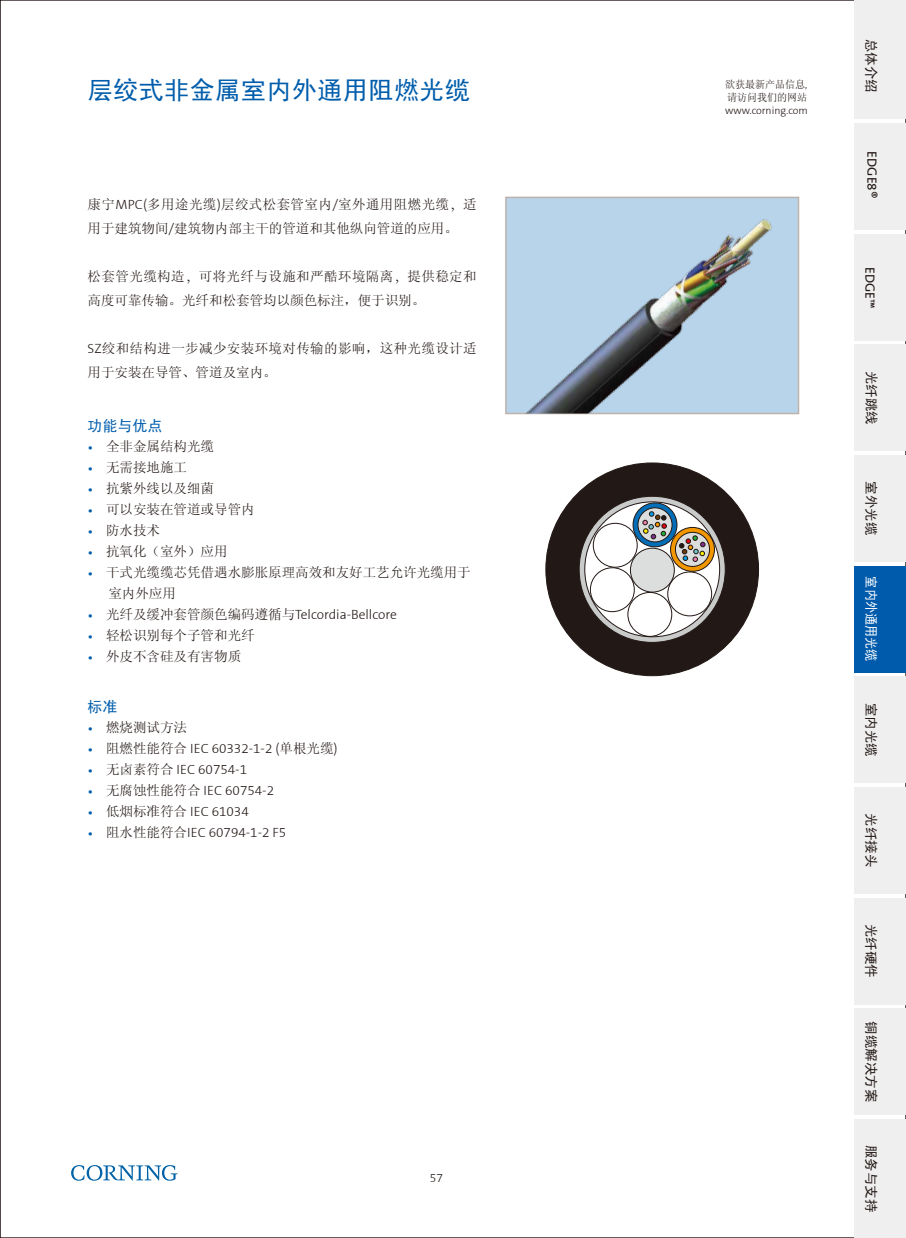
<style>
.page{position:relative;width:906px;height:1238px;background:#fff}
.page>*{position:absolute;margin:0;border:0;box-sizing:border-box;transform-origin:0 0}
.t1{font:25.5px "Sim Hei";color:#005dac}
.t2{font:15px "Sim Hei";color:#005dac}
.t3{font:13.5px/21px "Sim Sun";color:#221815}
.t4{font:300 13.5px "Corning Sans";color:#221815}
.t5{font:13.5px/24px "Sim Sun";letter-spacing:.03em;color:#221815}
.t6{font:13.5px "Sim Hei";color:#221815}
.t7{font:13.5px "Corning Sans";color:#221815}
.t8{font:13.5px "Sim Hei";color:#fff;scale:.9 1}
.t9{font:300 12px "Corning Sans";color:#221815}
.t10{font:10.5px/13.5px "Sim Sun";color:#221815;scale:.95 1}
.t11{font:300 10.5px "Corning Sans";color:#221815}
.s1{font-family:"Corning Sans";font-weight:300}
.s2{font-family:"Adobe Song Std";font-weight:300}
.s3{font-family:"Times New Roman";font-size:7.5px;color:#005dac}
.s4{font-family:"Times New Roman";font-weight:400;font-size:7.5px;color:#005dac}
.s5{font-family:"Sim Sun";font-weight:400}
</style>
<div class="page">
<svg style="left:0;top:0;width:1px;height:1237px"></svg>
<svg style="left:71px;top:1165px;width:106px;height:15px"></svg>
<div style="left:855px;top:0;width:51px;height:119px;background:#efefef"></div>
<div style="left:855px;top:123px;width:51px;height:107px;background:#efefef"></div>
<div style="left:855px;top:234px;width:51px;height:106px;background:#efefef"></div>
<div style="left:855px;top:344px;width:51px;height:107px;background:#efefef"></div>
<div style="left:855px;top:455px;width:51px;height:106px;background:#efefef"></div>
<div style="left:855px;top:566px;width:51px;height:106px;background:#005bac"></div>
<div style="left:855px;top:676px;width:51px;height:107px;background:#efefef"></div>
<div style="left:855px;top:787px;width:51px;height:106px;background:#efefef"></div>
<div style="left:855px;top:1008px;width:51px;height:106px;background:#efefef"></div>
<div style="left:855px;top:1119px;width:51px;height:118px;background:#efefef"></div>
<div style="left:855px;top:897px;width:51px;height:107px;background:#efefef"></div>
<img style="left:506px;top:197px;width:292px;height:216px">
<div style="left:546px;top:463px;width:212px;height:212px;background:#221815;border-radius:50%"></div>
<svg style="left:579px;top:496px;width:146px;height:146px;background:#a5a3a3"></svg>
<div style="left:585px;top:502px;width:134px;height:134px;background:#fff;border-radius:50%"></div>
<div style="left:593px;top:523px;width:44px;height:44px;border:1px solid #221815;border-radius:50%"></div>
<svg style="left:633px;top:503px;width:44px;height:44px"></svg>
<div style="left:632px;top:502px;width:45px;height:45px;border:1px solid #221815;border-radius:50%"></div>
<svg style="left:638px;top:508px;width:34px;height:34px"></svg>
<div style="left:637px;top:507px;width:35px;height:35px;border:1px solid #221815;border-radius:50%"></div>
<svg style="left:670px;top:527px;width:44px;height:44px"></svg>
<div style="left:670px;top:527px;width:45px;height:44px;border:1px solid #221815;border-radius:50%"></div>
<svg style="left:675px;top:532px;width:34px;height:34px"></svg>
<div style="left:675px;top:532px;width:35px;height:35px;border:1px solid #221815;border-radius:50%"></div>
<div style="left:590px;top:567px;width:44px;height:45px;border:1px solid #221815;border-radius:50%"></div>
<div style="left:630px;top:548px;width:44px;height:44px;background:#dcdddd;border-radius:50%"></div>
<div style="left:630px;top:548px;width:44px;height:44px;border:1px solid #221815;border-radius:50%"></div>
<div style="left:667px;top:571px;width:45px;height:45px;border:1px solid #221815;border-radius:50%"></div>
<div style="left:627px;top:592px;width:45px;height:44px;border:1px solid #221815;border-radius:50%"></div>
<svg style="left:642px;top:511px;width:25px;height:28px"></svg>
<svg style="left:679px;top:535px;width:26px;height:27px"></svg>
<h1 class="t1" style="left:88px;top:77px;width:384px">层绞式非金属室内外通用阻燃光缆</h1>
<p class="t3" style="left:88px;top:192px;width:390px;line-height:24px">康宁<span class="s1">MPC(</span>多用途光缆<span class="s1">)</span>层绞式松套管室内<span class="s1">/</span>室外通用阻燃光缆<span class="s2">，</span>适用于建筑物间<span class="s1">/</span>建筑物内部主干的管道和其他纵向管道的应用。</p>
<p class="t5" style="left:88px;top:264px;width:390px">松套管光缆构造<span class="s2">，</span>可将光纤与设施和严酷环境隔离<span class="s2">，</span>提供稳定和高度可靠传输。光纤和松套管均以颜色标注，便于识别。</p>
<p class="t5" style="left:88px;top:336px;width:390px"><span class="s1">SZ</span>绞和结构进一步减少安装环境对传输的影响，这种光缆设计适用于安装在导管、管道及室内。</p>
<p class="t2" style="left:88px;top:418px;width:76px">功能与优点</p>
<p class="t3" style="left:88px;top:436px;width:128px"><span class="s3">●</span> 全非金属结构光缆</p>
<p class="t3" style="left:88px;top:457px;width:101px"><span class="s3">●</span> 无需接地施工</p>
<p class="t3" style="left:88px;top:478px;width:128px"><span class="s3">●</span> 抗紫外线以及细菌</p>
<p class="t3" style="left:88px;top:499px;width:168px"><span class="s3">●</span> 可以安装在管道或导管内</p>
<p class="t3" style="left:88px;top:520px;width:74px"><span class="s3">●</span> 防水技术</p>
<p class="t3" style="left:88px;top:541px;width:141px"><span class="s3">●</span> 抗氧化（室外）应用</p>
<p class="t3" style="left:108px;top:562px;width:364px;text-indent:-20px"><span class="s3">●</span> 干式光缆缆芯凭借遇水膨胀原理高效和友好工艺允许光缆用于室内外应用</p>
<p class="t4" style="left:88px;top:606px;width:310px"><span class="s4">●</span> <span class="s5">光纤及缓冲套管颜色编码遵循与</span>Telcordia-Bellcore</p>
<p class="t3" style="left:88px;top:625px;width:168px"><span class="s3">●</span> 轻松识别每个子管和光纤</p>
<p class="t3" style="left:88px;top:646px;width:155px"><span class="s3">●</span> 外皮不含硅及有害物质</p>
<p class="t2" style="left:88px;top:698px;width:31px">标准</p>
<p class="t3" style="left:88px;top:717px;width:101px"><span class="s3">●</span> 燃烧测试方法</p>
<p class="t4" style="left:88px;top:740px;width:251px"><span class="s4">●</span> <span class="s5">阻燃性能符合</span> IEC 60332-1-2 (<span class="s5">单根光缆</span>)</p>
<p class="t4" style="left:88px;top:761px;width:160px"><span class="s4">●</span> <span class="s5">无卤素符合</span> IEC 60754-1</p>
<p class="t4" style="left:88px;top:782px;width:187px"><span class="s4">●</span> <span class="s5">无腐蚀性能符合</span> IEC 60754-2</p>
<p class="t4" style="left:88px;top:803px;width:162px"><span class="s4">●</span> <span class="s5">低烟标准符合</span> IEC 61034</p>
<p class="t4" style="left:88px;top:824px;width:200px"><span class="s4">●</span> <span class="s5">阻水性能符合</span>IEC 60794-1-2 F5</p>
<p class="t9" style="left:430px;top:1171px;width:15px">57</p>
<p class="t10" style="left:725px;top:77px;width:88px">欲获最新产品信息<span class="s1">,</span>请访问我们的网站</p>
<p class="t11" style="left:725px;top:104px;width:84px">www.corning.com</p>
<p class="t6" style="left:878px;top:39px;width:55px;rotate:90deg">总体介绍</p>
<p class="t7" style="left:880px;top:151px;width:48px;rotate:90deg">EDGE8®</p>
<p class="t7" style="left:878px;top:267px;width:43px;rotate:90deg">EDGE™</p>
<p class="t6" style="left:878px;top:370px;width:55px;rotate:90deg">光纤跳线</p>
<p class="t6" style="left:878px;top:481px;width:55px;rotate:90deg">室外光缆</p>
<p class="t8" style="left:878px;top:576px;width:96px;rotate:90deg">室内外通用光缆</p>
<p class="t6" style="left:878px;top:702px;width:55px;rotate:90deg">室内光缆</p>
<p class="t6" style="left:878px;top:813px;width:55px;rotate:90deg">光纤接头</p>
<p class="t6" style="left:878px;top:923px;width:55px;rotate:90deg">光纤硬件</p>
<p class="t6" style="left:878px;top:1020px;width:82px;rotate:90deg">铜缆解决方案</p>
<p class="t6" style="left:878px;top:1144px;width:69px;rotate:90deg">服务与支持</p>
</div>
